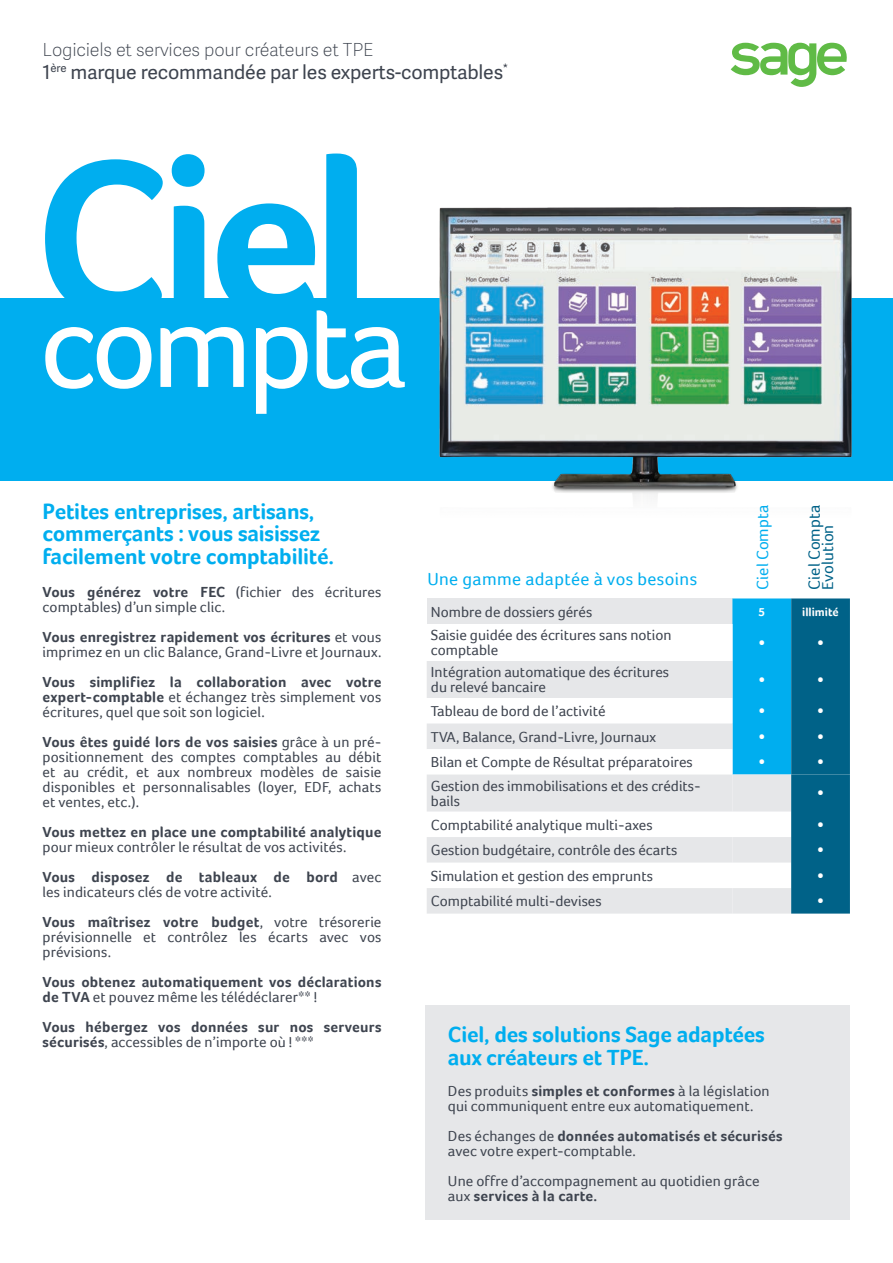
<style>
.page{position:relative;width:893px;height:1263px;background:#fff}
.page>*{position:absolute;margin:0;border:0;box-sizing:border-box;transform-origin:0 0}
.t1{font:700 225px "Foco";color:#00aeef}
.t2{font:124.5px "Foco";letter-spacing:-.05em;color:#fff}
.t3{font:700 22.5px/22.5px "Foco";letter-spacing:-.01em;color:#00aeef}
.t4{font:19.5px "Adelle Sans SAGE";letter-spacing:-.01em;color:#3e444f}
.t5{font:18px "Adelle Sans SAGE Th";letter-spacing:-.01em;color:#3e444f}
.t6{font:18px "Foco";letter-spacing:.02em;color:#00aeef}
.t7{font:18px "Foco";color:#fff}
.t8{font:16.5px/13.5px "Foco";color:#006288}
.t9{font:16.5px "Foco";color:#00aeef}
.t10{font:15px/15px "Foco";color:#3e444f}
.t11{font:700 15px/15px "Foco";letter-spacing:.01em;color:#3e444f}
.t12{font:700 12px "Foco";color:#fff}
.s1{font-weight:700}
.s2{font-weight:400}
</style>
<div class="page">
<div style="left:1px;top:298px;width:892px;height:182px;background:#00aeef"></div>
<svg style="left:427px;top:661px;width:305px;height:252px;fill:#e6e7e9"></svg>
<svg style="left:732px;top:633px;width:118px;height:280px;background:#3d99bd"></svg>
<svg style="left:731px;top:43px;width:116px;height:44px"></svg>
<div style="left:425px;top:1006px;width:425px;height:214px;background:#e6e7e9"></div>
<img style="left:431px;top:206px;width:424px;height:427px">
<p class="t5" style="left:43px;top:37px;width:332px">Logiciels et services pour créateurs et TPE</p>
<h3 class="t4" style="left:43px;top:58px;width:467px">1<sup>ère</sup> marque recommandée par les experts-comptables<sup>*</sup></h3>
<h1 class="t1" style="left:34px;top:104px;width:339px">Ciel</h1>
<h2 class="t2" style="left:39px;top:273px;width:371px">compta</h2>
<h3 class="t3" style="left:43px;top:499px;width:293px">Petites entreprises, artisans, commerçants : vous saisissez facilement votre comptabilité.</h3>
<p class="t10" style="left:43px;top:584px;width:340px"><span class="s1">Vous générez votre FEC</span> (fichier des écritures comptables) d’un simple clic.</p>
<p class="t10" style="left:43px;top:629px;width:340px"><span class="s1">Vous enregistrez rapidement vos écritures</span> et vous imprimez en un clic Balance, Grand-Livre et Journaux.</p>
<p class="t10" style="left:43px;top:674px;width:340px;text-align:justify"><span class="s1">Vous simplifiez la collaboration avec votre expert-comptable</span> et échangez très simplement vos écritures, quel que soit son logiciel.</p>
<p class="t10" style="left:43px;top:734px;width:340px;text-align:justify"><span class="s1">Vous êtes guidé lors de vos saisies</span> grâce à un pré&shy;positionnement des comptes comptables au débit et au crédit, et aux nombreux modèles de saisie disponibles et personnalisables (loyer, EDF, achats et ventes, etc.).</p>
<p class="t11" style="left:43px;top:824px;width:340px">Vous mettez en place une comptabilité analytique</p>
<p class="t10" style="left:43px;top:832px;width:340px;line-height:30px">pour mieux contrôler le résultat de vos activités.<br><span class="s1">Vous disposez de tableaux de bord</span> avec</p>
<p class="t10" style="left:43px;top:877px;width:340px;line-height:30px">les indicateurs clés de votre activité.<br><span class="s1">Vous maîtrisez votre budget</span>, votre trésorerie</p>
<p class="t10" style="left:43px;top:929px;width:340px">prévisionnelle et contrôlez les écarts avec vos prévisions.</p>
<p class="t11" style="left:43px;top:974px;width:340px">Vous obtenez automatiquement vos déclarations de TVA <span class="s2">et pouvez même les télédéclarer** !</span></p>
<p class="t11" style="left:43px;top:1019px;width:340px">Vous hébergez vos données sur nos serveurs sécurisés<span class="s2">, accessibles de n’importe où ! ***</span></p>
<p class="t6" style="left:427px;top:568px;width:271px">Une gamme adaptée à vos besoins</p>
<p class="t9" style="left:753px;top:589px;width:86px;rotate:-90deg">Ciel Compta</p>
<p class="t8" style="left:807px;top:589px;width:86px;rotate:-90deg">Ciel Compta<br>Evolution</p>
<p class="t10" style="left:431px;top:604px;width:163px">Nombre de dossiers gérés</p>
<p class="t12" style="left:758px;top:604px;width:8px">5</p>
<p class="t12" style="left:802px;top:604px;width:38px">illimité</p>
<p class="t10" style="left:431px;top:628px;width:242px">Saisie guidée des écritures sans notion comptable</p>
<p class="t7" style="left:758px;top:632px;width:8px">•</p>
<p class="t7" style="left:817px;top:632px;width:8px">•</p>
<p class="t10" style="left:431px;top:665px;width:240px">Intégration automatique des écritures du relevé bancaire</p>
<p class="t7" style="left:758px;top:669px;width:8px">•</p>
<p class="t7" style="left:817px;top:669px;width:8px">•</p>
<p class="t10" style="left:431px;top:703px;width:176px">Tableau de bord de l’activité</p>
<p class="t7" style="left:758px;top:701px;width:8px">•</p>
<p class="t7" style="left:817px;top:701px;width:8px">•</p>
<p class="t10" style="left:431px;top:729px;width:227px">TVA, Balance, Grand-Livre, Journaux</p>
<p class="t7" style="left:758px;top:726px;width:8px">•</p>
<p class="t7" style="left:817px;top:726px;width:8px">•</p>
<p class="t10" style="left:431px;top:754px;width:263px">Bilan et Compte de Résultat préparatoires</p>
<p class="t7" style="left:758px;top:752px;width:8px">•</p>
<p class="t7" style="left:817px;top:752px;width:8px">•</p>
<p class="t10" style="left:431px;top:778px;width:271px">Gestion des immobilisations et des crédits&shy;bails</p>
<p class="t7" style="left:817px;top:783px;width:8px">•</p>
<p class="t10" style="left:431px;top:817px;width:223px">Comptabilité analytique multi-axes</p>
<p class="t7" style="left:817px;top:814px;width:8px">•</p>
<p class="t10" style="left:431px;top:842px;width:248px">Gestion budgétaire, contrôle des écarts</p>
<p class="t7" style="left:817px;top:840px;width:8px">•</p>
<p class="t10" style="left:431px;top:868px;width:223px">Simulation et gestion des emprunts</p>
<p class="t7" style="left:817px;top:865px;width:8px">•</p>
<p class="t10" style="left:431px;top:893px;width:172px">Comptabilité multi-devises</p>
<p class="t7" style="left:817px;top:891px;width:8px">•</p>
<h3 class="t3" style="left:448px;top:1023px;width:318px">Ciel, des solutions Sage adaptées aux créateurs et TPE.</h3>
<p class="t10" style="left:448px;top:1083px;width:323px">Des produits <span class="s1">simples et conformes</span> à la législation qui communiquent entre eux automatiquement.</p>
<p class="t10" style="left:448px;top:1128px;width:336px">Des échanges de <span class="s1">données automatisés et sécurisés </span>avec votre expert-comptable.</p>
<p class="t10" style="left:448px;top:1173px;width:313px">Une offre d’accompagnement au quotidien grâce aux <span class="s1">services à la carte.</span></p>
</div>
